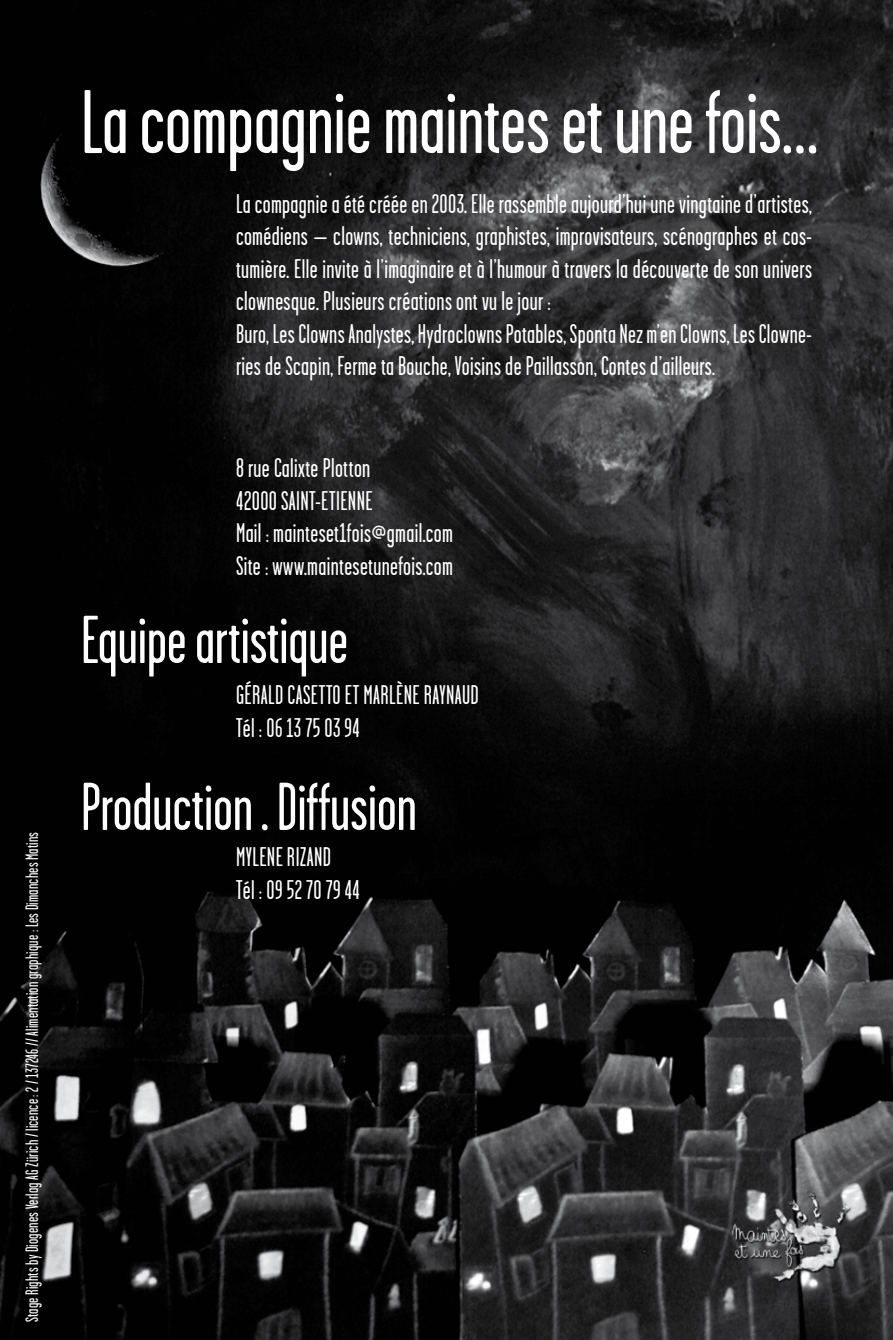
<style>
.page{position:relative;width:893px;height:1340px;background:#fff}
.page>*{position:absolute;margin:0;border:0;box-sizing:border-box;transform-origin:0 0}
.t1{font:90px "Garage Gothic";color:#fff}
.t2{font:67.5px "Garage Gothic";color:#fff}
.t3{font:27px/32.4px "Garage Gothic";letter-spacing:.015em;color:#fff}
.t4{font:18px "Garage Gothic";letter-spacing:.01em;color:#fff}
</style>
<div class="page">
<img style="left:0;top:0;width:893px;height:1339px">
<img style="left:712px;top:1183px;width:168px;height:123px">
<p class="t4" style="left:23px;top:1321px;width:491px;rotate:-90deg">Stage Rights by Diogenes Verlag AG Zürich / licence : 2 / 137246 // Alimentation graphique : Les Dimanches Matins</p>
<h1 class="t1" style="left:81px;top:76px;width:738px">La compagnie maintes et une fois…</h1>
<p class="t3" style="left:236px;top:188px;width:578px">La compagnie a été créée en 2003. Elle rassemble aujourd’hui une vingtaine d’artistes, comédiens – clowns, techniciens, graphistes, improvisateurs, scénographes et cos&shy;tumière. Elle invite à l’imaginaire et à l’humour à travers la découverte de son univers clownesque. Plusieurs créations ont vu le jour :<br>Buro, Les Clowns Analystes, Hydroclowns Potables, Sponta Nez m’en Clowns, Les Clowne&shy;ries de Scapin, Ferme ta Bouche, Voisins de Paillasson, Contes d’ailleurs.</p>
<p class="t3" style="left:236px;top:452px;width:218px">8 rue Calixte Plotton<br>42000 SAINT-ETIENNE<br>Mail : mainteset1fois@gmail.com<br>Site : www.maintesetunefois.com</p>
<h2 class="t2" style="left:81px;top:605px;width:269px">Equipe artistique</h2>
<p class="t3" style="left:236px;top:679px;width:244px">GÉRALD CASETTO ET MARLÈNE RAYNAUD<br>Tél : 06 13 75 03 94</p>
<h2 class="t2" style="left:81px;top:772px;width:337px">Production . Diffusion</h2>
<p class="t3" style="left:236px;top:841px;width:125px">MYLENE RIZAND<br>Tél : 09 52 70 79 44</p>
</div>
